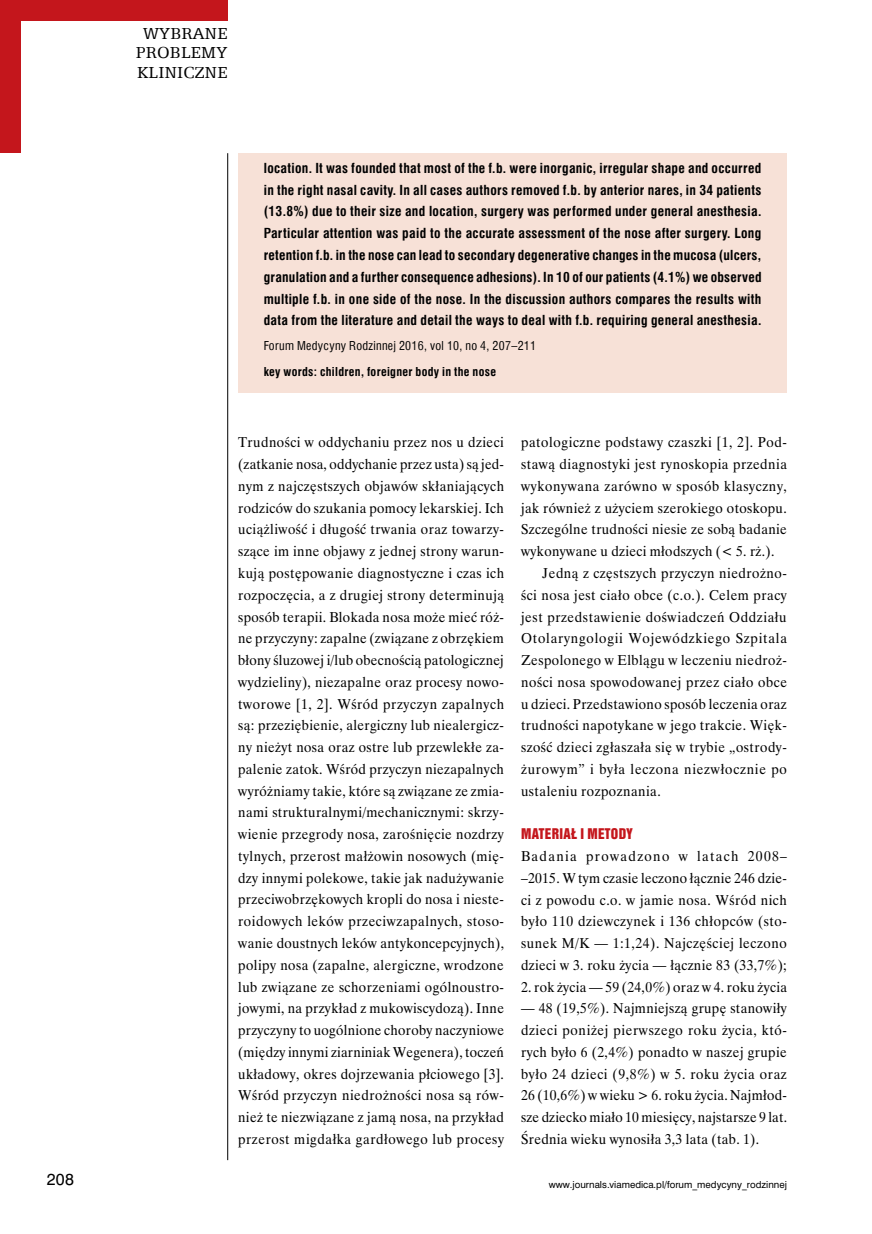
<style>
.page{position:relative;width:872px;height:1234px;background:#fff}
.page>*{position:absolute;margin:0;border:0;box-sizing:border-box;transform-origin:0 0}
.t1{font:18px/19.5px "Egyptian 505 EU";letter-spacing:.015em;color:#000;text-align:center}
.t2{font:15px "Swis 721 PL";color:#000}
.t3{font:14.25px/21.8px "Time Ibis EE";letter-spacing:.035em;color:#000;text-align:justify;scale:.95 1}
.t4{font:14.25px "Time Ibis EE";letter-spacing:.06em;color:#000;scale:.95 1}
.t5{font:14.25px "Time Ibis EE";letter-spacing:.055em;color:#000;scale:.95 1}
.t6{font:700 13.5px/21.8px "Swis 721 Cn EU";letter-spacing:.025em;color:#000;text-align:justify}
.t7{font:13.5px "Swis 921 EU";letter-spacing:.025em;color:#c4161c}
.t8{font:12px "Swis 721 Cn EU";letter-spacing:.025em;color:#000}
.t9{font:700 12px "Swis 721 Cn EU";letter-spacing:.025em;color:#000}
.t10{font:9px "Swis 721 PL";color:#000}
</style>
<div class="page">
<hr style="left:227px;top:153px;width:1px;height:1006px;background:#000">
<div style="left:0;top:0;width:227px;height:21px;background:#c4161c"></div>
<div style="left:0;top:0;width:21px;height:153px;background:#c4161c"></div>
<div style="left:238px;top:153px;width:549px;height:239px;background:#f7e1d7"></div>
<p class="t1" style="left:136px;top:23px;width:93px">WYBRANE<br>PROBLEMY<br>KLINICZNE</p>
<p class="t6" style="left:264px;top:158px;width:499px">location. It was founded that most of the f.b. were inorganic, irregular shape and occurred in the right nasal cavity. In all cases authors removed f.b. by anterior nares, in 34 patients (13.8%) due to their size and location, surgery was performed under general anesthesia.<br>Particular attention was paid to the accurate assessment of the nose after surgery. Long retention f.b. in the nose can lead to secondary degenerative changes in the mucosa (ulcers, granulation and a further consequence adhesions). In 10 of our patients (4.1%) we observed multiple f.b. in one side of the nose. In the discussion authors compares the results with data from the literature and detail the ways to deal with f.b. requiring general anesthesia.</p>
<p class="t8" style="left:264px;top:337px;width:274px">Forum Medycyny Rodzinnej 2016, vol 10, no 4, 207–211</p>
<p class="t9" style="left:264px;top:364px;width:234px">key words: children, foreigner body in the nose</p>
<p class="t3" style="left:238px;top:431px;width:281px">Trudności w oddychaniu przez nos u dzieci (zatkanie nosa, oddychanie przez usta) są jed&shy;nym z najczęstszych objawów skłaniających rodziców do szukania pomocy lekarskiej. Ich uciążliwość i długość trwania oraz towarzy&shy;szące im inne objawy z jednej strony warun&shy;kują postępowanie diagnostyczne i czas ich rozpoczęcia, a z drugiej strony determinują sposób terapii. Blokada nosa może mieć róż&shy;ne przyczyny: zapalne (związane z obrzękiem błony śluzowej i/lub obecnością patologicznej wydzieliny), niezapalne oraz procesy nowo&shy;tworowe [1, 2]. Wśród przyczyn zapalnych są: przeziębienie, alergiczny lub niealergicz&shy;ny nieżyt nosa oraz ostre lub przewlekłe za&shy;palenie zatok. Wśród przyczyn niezapalnych wyróżniamy takie, które są związane ze zmia&shy;nami strukturalnymi/mechanicznymi: skrzy&shy;wienie przegrody nosa, zarośnięcie nozdrzy tylnych, przerost małżowin nosowych (mię&shy;dzy innymi polekowe, takie jak nadużywanie przeciwobrzękowych kropli do nosa i nieste&shy;roidowych leków przeciwzapalnych, stoso&shy;wanie doustnych leków antykoncepcyjnych), polipy nosa (zapalne, alergiczne, wrodzone lub związane ze schorzeniami ogólnoustro&shy;jowymi, na przykład z mukowiscydozą). Inne przyczyny to uogólnione choroby naczyniowe (między innymi ziarniniak Wegenera), toczeń układowy, okres dojrzewania płciowego [3].<br>Wśród przyczyn niedrożności nosa są rów&shy;nież te niezwiązane z jamą nosa, na przykład przerost migdałka gardłowego lub procesy</p>
<p class="t3" style="left:521px;top:431px;width:281px">patologiczne podstawy czaszki [1, 2]. Pod-</p>
<p class="t3" style="left:521px;top:453px;width:281px">stawą diagnostyki jest rynoskopia przednia</p>
<p class="t3" style="left:521px;top:475px;width:281px">wykonywana zarówno w sposób klasyczny,</p>
<p class="t3" style="left:521px;top:496px;width:281px">jak również z użyciem szerokiego otoskopu.</p>
<p class="t3" style="left:521px;top:518px;width:281px">Szczególne trudności niesie ze sobą badanie</p>
<p class="t3" style="left:521px;top:540px;width:268px">wykonywane u dzieci młodszych (&lt; 5. rż.).</p>
<p class="t3" style="left:542px;top:562px;width:259px">Jedną z częstszych przyczyn niedrożno-</p>
<p class="t3" style="left:521px;top:583px;width:281px">ści nosa jest ciało obce (c.o.). Celem pracy</p>
<p class="t3" style="left:521px;top:605px;width:281px">jest przedstawienie doświadczeń Oddziału</p>
<p class="t4" style="left:521px;top:629px;width:281px">Otolaryngologii Wojewódzkiego Szpitala</p>
<p class="t3" style="left:521px;top:649px;width:281px">Zespolonego w Elblągu w leczeniu niedroż-</p>
<p class="t3" style="left:521px;top:670px;width:281px">ności nosa spowodowanej przez ciało obce</p>
<p class="t3" style="left:521px;top:692px;width:281px">u dzieci. Przedstawiono sposób leczenia oraz</p>
<p class="t3" style="left:521px;top:714px;width:281px">trudności napotykane w jego trakcie. Więk-</p>
<p class="t3" style="left:521px;top:736px;width:281px">szość dzieci zgłaszała się w trybie „ostrody-</p>
<p class="t5" style="left:521px;top:760px;width:281px">żurowym” i była leczona niezwłocznie po</p>
<p class="t3" style="left:521px;top:779px;width:149px">ustaleniu rozpoznania.</p>
<p class="t7" style="left:521px;top:824px;width:113px">MATERIAŁ I METODY</p>
<p class="t3" style="left:521px;top:844px;width:281px">Badania prowadzono w latach 2008– –2015. W tym czasie leczono łącznie 246 dzie&shy;ci z powodu c.o. w jamie nosa. Wśród nich było 110 dziewczynek i 136 chłopców (sto&shy;sunek M/K — 1:1,24). Najczęściej leczono dzieci w 3. roku życia — łącznie 83 (33,7%);</p>
<p class="t3" style="left:521px;top:975px;width:281px">2. rok życia — 59 (24,0%) oraz w 4. roku życia</p>
<p class="t3" style="left:521px;top:997px;width:281px">— 48 (19,5%). Najmniejszą grupę stanowiły dzieci poniżej pierwszego roku życia, któ&shy;rych było 6 (2,4%) ponadto w naszej grupie było 24 dzieci (9,8%) w 5. roku życia oraz 26 (10,6%) w wieku &gt; 6. roku życia. Najmłod&shy;sze dziecko miało 10 miesięcy, najstarsze 9 lat.<br>Średnia wieku wynosiła 3,3 lata (tab. 1).</p>
<p class="t2" style="left:47px;top:1169px;width:29px">208</p>
<p class="t10" style="left:549px;top:1178px;width:240px">www.journals.viamedica.pl/forum_medycyny_rodzinnej</p>
</div>
